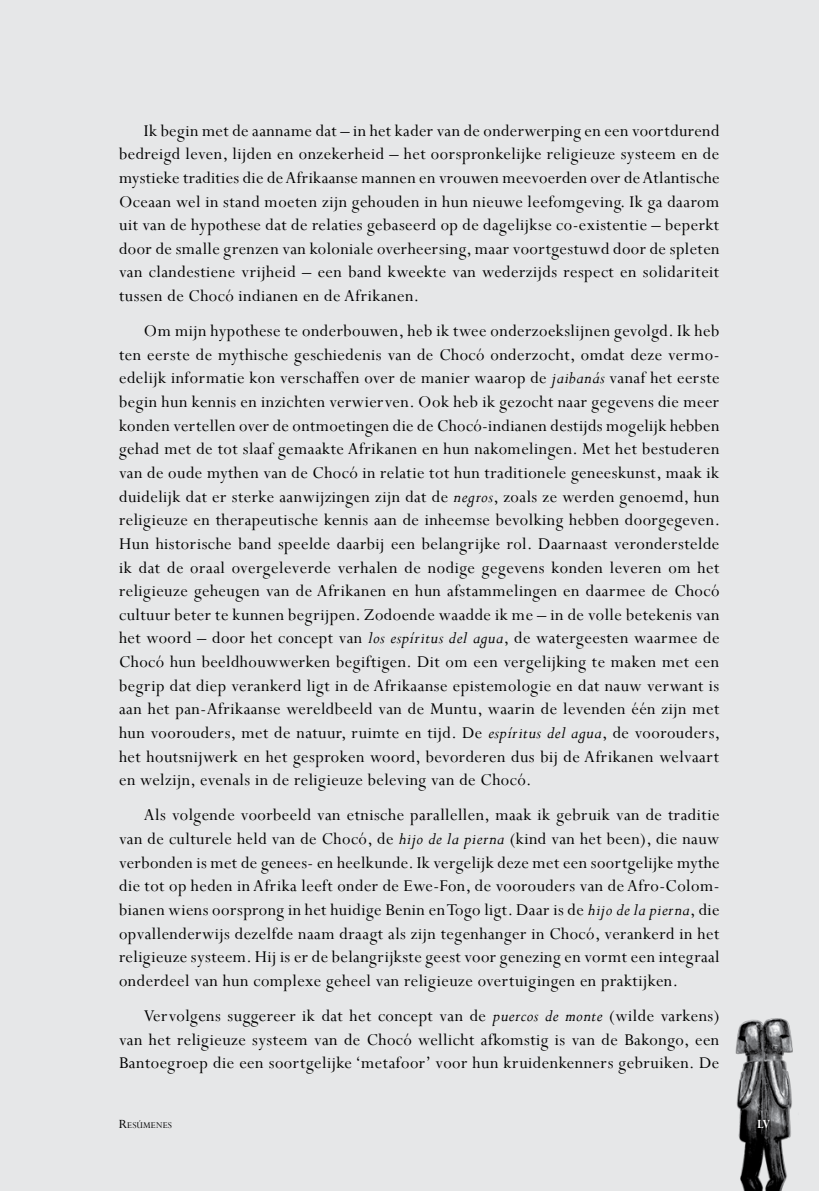
<style>
.page{position:relative;width:819px;height:1191px;background:#fff}
.page>*{position:absolute;margin:0;border:0;box-sizing:border-box;transform-origin:0 0}
.t1{font:18.38px/23.6px "Perpetua";letter-spacing:.025em;color:#000;text-align:justify}
.t2{font:700 14px "Perpetua";color:#fff;scale:.9 1}
.t3{font:9.8px "Perpetua";letter-spacing:.015em;color:#000}
.s1{font-style:italic}
.s2{font-size:14px}
</style>
<div class="page">
<div style="left:1px;top:0;width:818px;height:1191px;background:#e6e7e8"></div>
<hr style="left:0;top:0;width:1px;height:1191px;background:#e6e7e8">
<img style="left:735px;top:1018px;width:58px;height:173px">
<p class="t1" style="left:119px;top:118px;width:602px;text-indent:25px">Ik begin met de aanname dat – in het kader van de onderwerping en een voortdurend bedreigd leven, lijden en onzekerheid – het oorspronkelijke religieuze systeem en de mystieke tradities die de Afrikaanse mannen en vrouwen meevoerden over de Atlantische Oceaan wel in stand moeten zijn gehouden in hun nieuwe leefomgeving. Ik ga daarom uit van de hypothese dat de relaties gebaseerd op de dagelijkse co-existentie – beperkt door de smalle grenzen van koloniale overheersing, maar voortgestuwd door de spleten van clandestiene vrijheid – een band kweekte van wederzijds respect en solidariteit tussen de Chocó indianen en de Afrikanen.</p>
<p class="t1" style="left:119px;top:319px;width:602px;text-indent:25px">Om mijn hypothese te onderbouwen, heb ik twee onderzoekslijnen gevolgd. Ik heb ten eerste de mythische geschiedenis van de Chocó onderzocht, omdat deze vermo&shy;edelijk informatie kon verschaffen over de manier waarop de <span class="s1">jaibanás</span> vanaf het eerste begin hun kennis en inzichten verwierven. Ook heb ik gezocht naar gegevens die meer konden vertellen over de ontmoetingen die de Chocó-indianen destijds mogelijk hebben gehad met de tot slaaf gemaakte Afrikanen en hun nakomelingen. Met het bestuderen van de oude mythen van de Chocó in relatie tot hun traditionele geneeskunst, maak ik duidelijk dat er sterke aanwijzingen zijn dat de <span class="s1">negros</span>, zoals ze werden genoemd, hun religieuze en therapeutische kennis aan de inheemse bevolking hebben doorgegeven.<br>Hun historische band speelde daarbij een belangrijke rol. Daarnaast veronderstelde ik dat de oraal overgeleverde verhalen de nodige gegevens konden leveren om het religieuze geheugen van de Afrikanen en hun afstammelingen en daarmee de Chocó cultuur beter te kunnen begrijpen. Zodoende waadde ik me – in de volle betekenis van het woord – door het concept van <span class="s1">los espíritus del agua</span>, de watergeesten waarmee de Chocó hun beeldhouwwerken begiftigen. Dit om een vergelijking te maken met een begrip dat diep verankerd ligt in de Afrikaanse epistemologie en dat nauw verwant is aan het pan-Afrikaanse wereldbeeld van de Muntu, waarin de levenden één zijn met hun voorouders, met de natuur, ruimte en tijd. De <span class="s1">espíritus del agua</span>, de voorouders, het houtsnijwerk en het gesproken woord, bevorderen dus bij de Afrikanen welvaart en welzijn, evenals in de religieuze beleving van de Chocó.</p>
<p class="t1" style="left:119px;top:803px;width:602px;text-indent:25px">Als volgende voorbeeld van etnische parallellen, maak ik gebruik van de traditie van de culturele held van de Chocó, de <span class="s1">hijo de la pierna</span> (kind van het been), die nauw verbonden is met de genees- en heelkunde. Ik vergelijk deze met een soortgelijke mythe die tot op heden in Afrika leeft onder de Ewe-Fon, de voorouders van de Afro-Colom&shy;bianen wiens oorsprong in het huidige Benin en Togo ligt. Daar is de <span class="s1">hijo de la pierna</span>, die opvallenderwijs dezelfde naam draagt als zijn tegenhanger in Chocó, verankerd in het religieuze systeem. Hij is er de belangrijkste geest voor genezing en vormt een integraal onderdeel van hun complexe geheel van religieuze overtuigingen en praktijken.</p>
<p class="t1" style="left:119px;top:1003px;width:602px;text-indent:25px">Vervolgens suggereer ik dat het concept van de <span class="s1">puercos de monte</span> (wilde varkens) van het religieuze systeem van de Chocó wellicht afkomstig is van de Bakongo, een Bantoegroep die een soortgelijke ‘metafoor’ voor hun kruidenkenners gebruiken. De</p>
<p class="t3" style="left:119px;top:1119px;width:55px"><span class="s2">R</span>esúmenes</p>
<p class="t2" style="left:757px;top:1115px;width:16px">LV</p>
</div>
